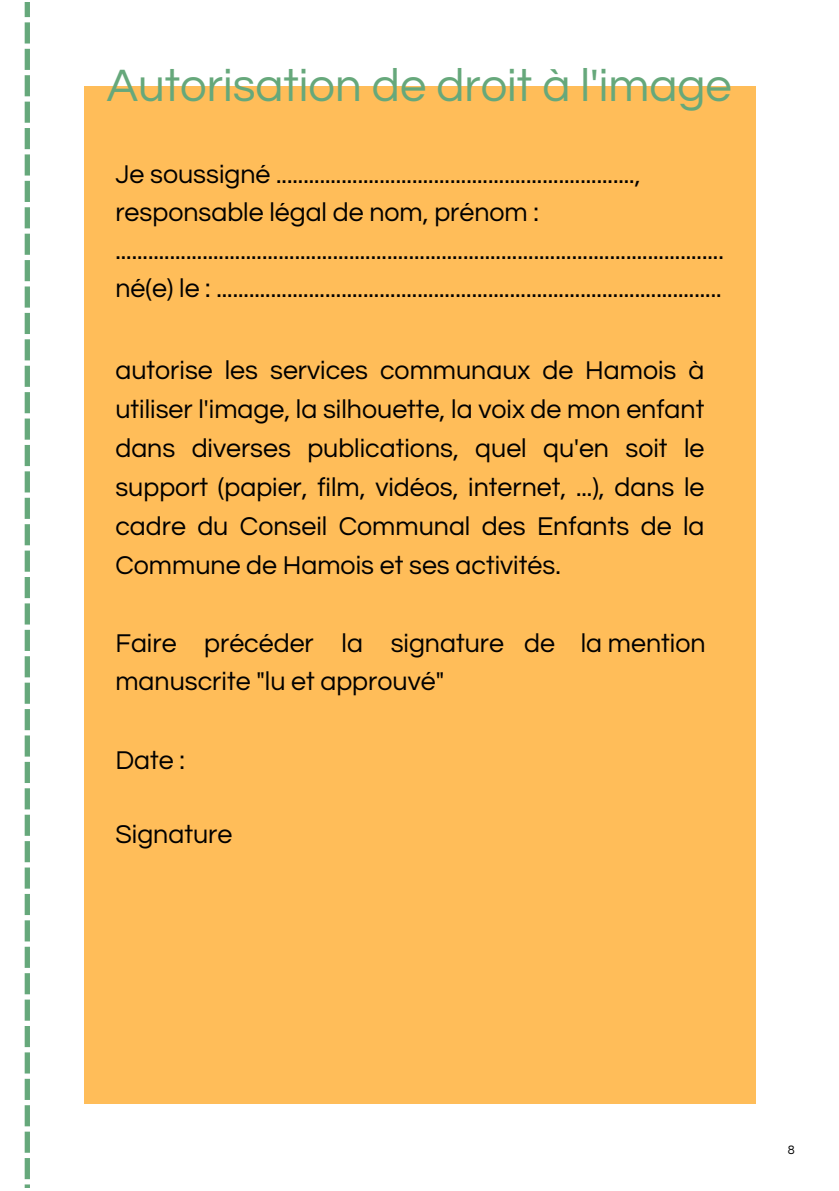
<style>
.page{position:relative;width:839px;height:1191px;background:#fff}
.page>*{position:absolute;margin:0;border:0;box-sizing:border-box;transform-origin:0 0}
.t1{font:47.2px "Questrial";color:#66a87b}
.t2{font:26.8px/39px "Questrial";color:#000}
.t3{font:12.6px "Questrial";color:#000}
</style>
<div class="page">
<div style="left:84px;top:86px;width:671px;height:1018px;background:#ffbd59"></div>
<div style="left:25px;top:0;width:5px;height:17px;background:#66a87b"></div>
<div style="left:25px;top:22px;width:5px;height:22px;background:#66a87b"></div>
<div style="left:25px;top:49px;width:5px;height:21px;background:#66a87b"></div>
<div style="left:25px;top:75px;width:5px;height:21px;background:#66a87b"></div>
<div style="left:25px;top:102px;width:5px;height:21px;background:#66a87b"></div>
<div style="left:25px;top:128px;width:5px;height:21px;background:#66a87b"></div>
<div style="left:25px;top:154px;width:5px;height:22px;background:#66a87b"></div>
<div style="left:25px;top:181px;width:5px;height:21px;background:#66a87b"></div>
<div style="left:25px;top:207px;width:5px;height:21px;background:#66a87b"></div>
<div style="left:25px;top:234px;width:5px;height:21px;background:#66a87b"></div>
<div style="left:25px;top:260px;width:5px;height:21px;background:#66a87b"></div>
<div style="left:25px;top:286px;width:5px;height:22px;background:#66a87b"></div>
<div style="left:25px;top:313px;width:5px;height:21px;background:#66a87b"></div>
<div style="left:25px;top:339px;width:5px;height:21px;background:#66a87b"></div>
<div style="left:25px;top:366px;width:5px;height:21px;background:#66a87b"></div>
<div style="left:25px;top:392px;width:5px;height:21px;background:#66a87b"></div>
<div style="left:25px;top:419px;width:5px;height:21px;background:#66a87b"></div>
<div style="left:25px;top:445px;width:5px;height:21px;background:#66a87b"></div>
<div style="left:25px;top:471px;width:5px;height:21px;background:#66a87b"></div>
<div style="left:25px;top:498px;width:5px;height:21px;background:#66a87b"></div>
<div style="left:25px;top:524px;width:5px;height:21px;background:#66a87b"></div>
<div style="left:25px;top:551px;width:5px;height:21px;background:#66a87b"></div>
<div style="left:25px;top:577px;width:5px;height:21px;background:#66a87b"></div>
<div style="left:25px;top:603px;width:5px;height:22px;background:#66a87b"></div>
<div style="left:25px;top:630px;width:5px;height:21px;background:#66a87b"></div>
<div style="left:25px;top:656px;width:5px;height:21px;background:#66a87b"></div>
<div style="left:25px;top:683px;width:5px;height:21px;background:#66a87b"></div>
<div style="left:25px;top:709px;width:5px;height:21px;background:#66a87b"></div>
<div style="left:25px;top:735px;width:5px;height:22px;background:#66a87b"></div>
<div style="left:25px;top:762px;width:5px;height:21px;background:#66a87b"></div>
<div style="left:25px;top:788px;width:5px;height:21px;background:#66a87b"></div>
<div style="left:25px;top:815px;width:5px;height:21px;background:#66a87b"></div>
<div style="left:25px;top:841px;width:5px;height:21px;background:#66a87b"></div>
<div style="left:25px;top:868px;width:5px;height:21px;background:#66a87b"></div>
<div style="left:25px;top:894px;width:5px;height:21px;background:#66a87b"></div>
<div style="left:25px;top:920px;width:5px;height:21px;background:#66a87b"></div>
<div style="left:25px;top:947px;width:5px;height:21px;background:#66a87b"></div>
<div style="left:25px;top:973px;width:5px;height:21px;background:#66a87b"></div>
<div style="left:25px;top:1000px;width:5px;height:21px;background:#66a87b"></div>
<div style="left:25px;top:1026px;width:5px;height:21px;background:#66a87b"></div>
<div style="left:25px;top:1052px;width:5px;height:22px;background:#66a87b"></div>
<div style="left:25px;top:1079px;width:5px;height:21px;background:#66a87b"></div>
<div style="left:25px;top:1105px;width:5px;height:21px;background:#66a87b"></div>
<div style="left:25px;top:1132px;width:5px;height:21px;background:#66a87b"></div>
<div style="left:25px;top:1158px;width:5px;height:21px;background:#66a87b"></div>
<svg style="left:25px;top:1184px;width:5px;height:4px"></svg>
<p class="t1" style="left:107px;top:62px;width:626px">Autorisation de droit à l'image</p>
<p class="t2" style="left:115px;top:156px;width:610px;line-height:38px">Je soussigné .................................................................., responsable légal de nom, prénom : ................................................................................................................ né(e) le : .............................................................................................</p>
<p class="t2" style="left:115px;top:351px;width:590px;text-align:justify">autorise les services communaux de Hamois à utiliser l'image, la silhouette, la voix de mon enfant dans diverses publications, quel qu'en soit le support (papier, film, vidéos, internet, ...), dans le cadre du Conseil Communal des Enfants de la Commune de Hamois et ses activités.</p>
<p class="t2" style="left:115px;top:625px;width:390px;line-height:38px">Faire précéder la signature manuscrite "lu et approuvé"</p>
<p class="t2" style="left:524px;top:624px;width:32px">de</p>
<p class="t2" style="left:115px;top:741px;width:71px">Date :</p>
<p class="t2" style="left:115px;top:815px;width:118px">Signature</p>
<p class="t2" style="left:580px;top:624px;width:126px">la mention</p>
<p class="t3" style="left:787px;top:1143px;width:8px">8</p>
</div>
